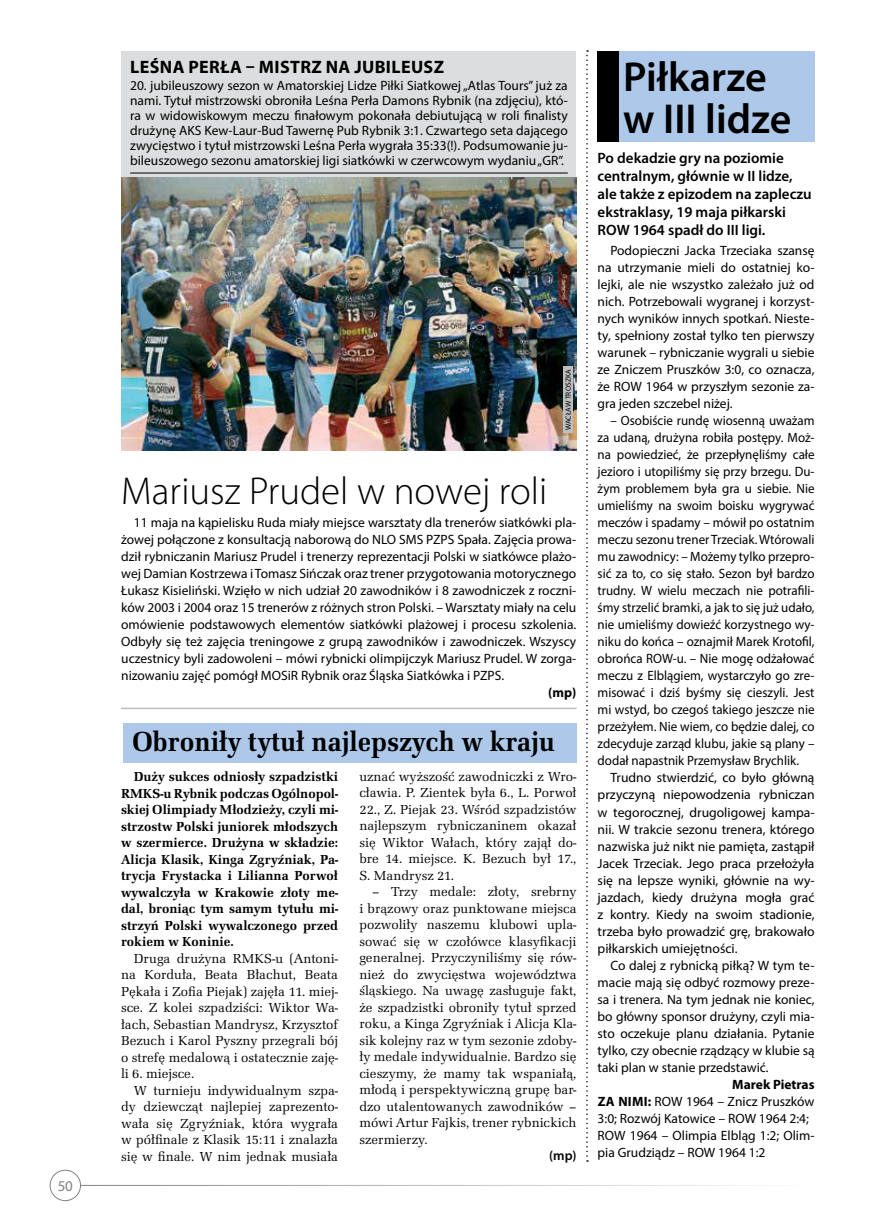
<style>
.page{position:relative;width:872px;height:1212px;background:#fff}
.page>*{position:absolute;margin:0;border:0;box-sizing:border-box;transform-origin:0 0}
.t1{font:600 42px/42px "Myriad Pro";color:#000}
.t2{font:300 39px "Myriad Pro";color:#000}
.t3{font:700 28.5px "URW Latino TOT";color:#000;scale:.95 1}
.t4{font:700 18px "Myriad Pro";letter-spacing:.02em;color:#000}
.t5{font:600 15px/18px "Myriad Pro";color:#000}
.t6{font:15px "Myriad Pro";color:#808285}
.t7{font:13.5px/17px "Myriad Pro";color:#000;text-align:justify}
.t8{font:13.5px/16.5px "URW Latino TOT";color:#000;text-align:justify}
.t9{font:13.5px/17px "Myriad Pro";color:#000;text-align:justify;scale:.96 1}
.t10{font:700 13.5px/16.5px "URW Latino TOT";color:#000;text-align:justify}
.t11{font:700 13.5px "Myriad Pro";color:#000}
.t12{font:600 13.5px "Myriad Pro";color:#000}
.t13{font:7.5px "Myriad Pro";letter-spacing:.02em;color:#000}
.s1{font-weight:700}
</style>
<div class="page">
<div style="left:50px;top:1170px;width:31px;height:31px;border:1px solid #808285;border-radius:50%"></div>
<hr style="left:81px;top:1185px;width:733px;height:1px;background:#808285">
<div style="left:122px;top:51px;width:454px;height:137px;background:#dcddde"></div>
<hr style="left:130px;top:173px;width:438px;height:1px;background:#000">
<div style="left:597px;top:51px;width:217px;height:91px;background:#adc8e9"></div>
<svg style="left:586px;top:50px;width:2px;height:1112px"></svg>
<div style="left:123px;top:723px;width:453px;height:40px;background:#adc8e9"></div>
<img style="left:121px;top:177px;width:455px;height:273px">
<div style="left:563px;top:366px;width:10px;height:67px;background:#bcbec0"></div>
<hr style="left:121px;top:708px;width:455px;height:1px;background:#bcbec0">
<div style="left:597px;top:51px;width:22px;height:91px;background:#000"></div>
<p class="t6" style="left:58px;top:1177px;width:17px">50</p>
<h3 class="t4" style="left:130px;top:55px;width:315px">LEŚNA PERŁA – MISTRZ NA JUBILEUSZ</h3>
<p class="t7" style="left:130px;top:78px;width:439px;line-height:15px">20. jubileuszowy sezon w Amatorskiej Lidze Piłki Siatkowej „Atlas Tours” już za nami. Tytuł mistrzowski obroniła Leśna Perła Damons Rybnik (na zdjęciu), któ&shy;ra w widowiskowym meczu finałowym pokonała debiutującą w roli finalisty drużynę AKS Kew-Laur-Bud Tawernę Pub Rybnik 3:1. Czwartego seta dającego zwycięstwo i tytuł mistrzowski Leśna Perła wygrała 35:33(!). Podsumowanie ju&shy;bileuszowego sezonu amatorskiej ligi siatkówki w czerwcowym wydaniu „GR”.</p>
<p class="t13" style="left:563px;top:430px;width:63px;rotate:-90deg">WACŁAW TROSZKA</p>
<h2 class="t2" style="left:121px;top:468px;width:427px">Mariusz Prudel w nowej roli</h2>
<p class="t7" style="left:121px;top:514px;width:457px;text-indent:13px">11 maja na kąpielisku Ruda miały miejsce warsztaty dla trenerów siatkówki pla&shy;żowej połączone z konsultacją naborową do NLO SMS PZPS Spała. Zajęcia prowa&shy;dził rybniczanin Mariusz Prudel i trenerzy reprezentacji Polski w siatkówce plażo&shy;wej Damian Kostrzewa i Tomasz Sińczak oraz trener przygotowania motorycznego Łukasz Kisieliński. Wzięło w nich udział 20 zawodników i 8 zawodniczek z roczni&shy;ków 2003 i 2004 oraz 15 trenerów z różnych stron Polski. – Warsztaty miały na celu omówienie podstawowych elementów siatkówki plażowej i procesu szkolenia.<br>Odbyły się też zajęcia treningowe z grupą zawodników i zawodniczek. Wszyscy uczestnicy byli zadowoleni – mówi rybnicki olimpijczyk Mariusz Prudel. W zorga&shy;nizowaniu zajęć pomógł MOSiR Rybnik oraz Śląska Siatkówka i PZPS.</p>
<p class="t11" style="left:548px;top:684px;width:30px">(mp)</p>
<h3 class="t3" style="left:132px;top:724px;width:447px">Obroniły tytuł najlepszych w kraju</h3>
<p class="t10" style="left:121px;top:768px;width:219px;text-indent:13px">Duży sukces odniosły szpadzistki RMKS-u Rybnik podczas Ogólnopol&shy;skiej Olimpiady Młodzieży, czyli mi&shy;strzostw Polski juniorek młodszych w szermierce. Drużyna w składzie:<br>Alicja Klasik, Kinga Zgryźniak, Pa&shy;trycja Frystacka i Lilianna Porwoł wywalczyła w Krakowie złoty me&shy;dal, broniąc tym samym tytułu mi&shy;strzyń Polski wywalczonego przed rokiem w Koninie.</p>
<p class="t8" style="left:121px;top:950px;width:219px;text-indent:13px">Druga drużyna RMKS-u (Antoni&shy;na Korduła, Beata Błachut, Beata Pękała i Zofia Piejak) zajęła 11. miej&shy;sce. Z kolei szpadziści: Wiktor Wa&shy;łach, Sebastian Mandrysz, Krzysztof Bezuch i Karol Pyszny przegrali bój o strefę medalową i ostatecznie zaję&shy;li 6. miejsce.</p>
<p class="t8" style="left:121px;top:1082px;width:219px;text-indent:13px">W turnieju indywidualnym szpa&shy;dy dziewcząt najlepiej zaprezento&shy;wała się Zgryźniak, która wygrała w półfinale z Klasik 15:11 i znalazła się w finale. W nim jednak musiała</p>
<p class="t8" style="left:359px;top:768px;width:219px">uznać wyższość zawodniczki z Wro&shy;cławia. P. Zientek była 6., L. Porwoł 22., Z. Piejak 23. Wśród szpadzistów najlepszym rybniczaninem okazał się Wiktor Wałach, który zajął do&shy;bre 14. miejsce. K. Bezuch był 17., S. Mandrysz 21.</p>
<p class="t8" style="left:359px;top:884px;width:219px;text-indent:13px">– Trzy medale: złoty, srebrny i brązowy oraz punktowane miejsca pozwoliły naszemu klubowi upla&shy;sować się w czołówce klasyfikacji generalnej. Przyczyniliśmy się rów&shy;nież do zwycięstwa województwa śląskiego. Na uwagę zasługuje fakt, że szpadzistki obroniły tytuł sprzed roku, a Kinga Zgryźniak i Alicja Kla&shy;sik kolejny raz w tym sezonie zdoby&shy;ły medale indywidualnie. Bardzo się cieszymy, że mamy tak wspaniałą, młodą i perspektywiczną grupę bar&shy;dzo utalentowanych zawodników – mówi Artur Fajkis, trener rybnickich szermierzy.</p>
<p class="t12" style="left:549px;top:1147px;width:29px">(mp)</p>
<h1 class="t1" style="left:623px;top:55px;width:170px">Piłkarze w III lidze</h1>
<p class="t5" style="left:597px;top:149px;width:215px">Po dekadzie gry na poziomie centralnym, głównie w II lidze, ale także z epizodem na zapleczu ekstraklasy, 19 maja piłkarski<br>ROW 1964 spadł do III ligi.</p>
<p class="t7" style="left:597px;top:242px;width:218px;text-indent:13px">Podopieczni Jacka Trzeciaka szansę na utrzymanie mieli do ostatniej ko&shy;lejki, ale nie wszystko zależało już od nich. Potrzebowali wygranej i korzyst&shy;nych wyników innych spotkań. Nieste&shy;ty, spełniony został tylko ten pierwszy warunek – rybniczanie wygrali u siebie ze Zniczem Pruszków 3:0, co oznacza, że ROW 1964 w przyszłym sezonie za&shy;gra jeden szczebel niżej.</p>
<p class="t9" style="left:597px;top:412px;width:227px;text-indent:13px">– Osobiście rundę wiosenną uważam za udaną, drużyna robiła postępy. Moż&shy;na powiedzieć, że przepłynęliśmy całe jezioro i utopiliśmy się przy brzegu. Du&shy;żym problemem była gra u siebie. Nie umieliśmy na swoim boisku wygrywać meczów i spadamy – mówił po ostatnim meczu sezonu trener Trzeciak. Wtórowali mu zawodnicy: – Możemy tylko przepro&shy;sić za to, co się stało. Sezon był bardzo trudny. W wielu meczach nie potrafili&shy;śmy strzelić bramki, a jak to się już udało, nie umieliśmy dowieźć korzystnego wy&shy;niku do końca – oznajmił Marek Krotofil, obrońca ROW-u. – Nie mogę odżałować meczu z Elblągiem, wystarczyło go zre&shy;misować i dziś byśmy się cieszyli. Jest mi wstyd, bo czegoś takiego jeszcze nie przeżyłem. Nie wiem, co będzie dalej, co zdecyduje zarząd klubu, jakie są plany – dodał napastnik Przemysław Brychlik.</p>
<p class="t7" style="left:597px;top:769px;width:218px;text-indent:13px">Trudno stwierdzić, co było główną przyczyną niepowodzenia rybniczan w tegorocznej, drugoligowej kampa&shy;nii. W trakcie sezonu trenera, którego nazwiska już nikt nie pamięta, zastąpił Jacek Trzeciak. Jego praca przełożyła się na lepsze wyniki, głównie na wy&shy;jazdach, kiedy drużyna mogła grać z kontry. Kiedy na swoim stadionie, trzeba było prowadzić grę, brakowało piłkarskich umiejętności.</p>
<p class="t7" style="left:597px;top:956px;width:218px;text-indent:13px">Co dalej z rybnicką piłką? W tym te&shy;macie mają się odbyć rozmowy preze&shy;sa i trenera. Na tym jednak nie koniec, bo główny sponsor drużyny, czyli mia&shy;sto oczekuje planu działania. Pytanie tylko, czy obecnie rządzący w klubie są taki plan w stanie przedstawić.</p>
<p class="t7" style="left:597px;top:1075px;width:218px;text-align:left;text-indent:135px"><span class="s1">Marek Pietras<br>ZA NIMI:</span> ROW 1964 – Znicz Pruszków<br>3:0; Rozwój Katowice – ROW 1964 2:4;<br>ROW 1964 – Olimpia Elbląg 1:2; Olim&shy;pia Grudziądz – ROW 1964 1:2</p>
</div>
